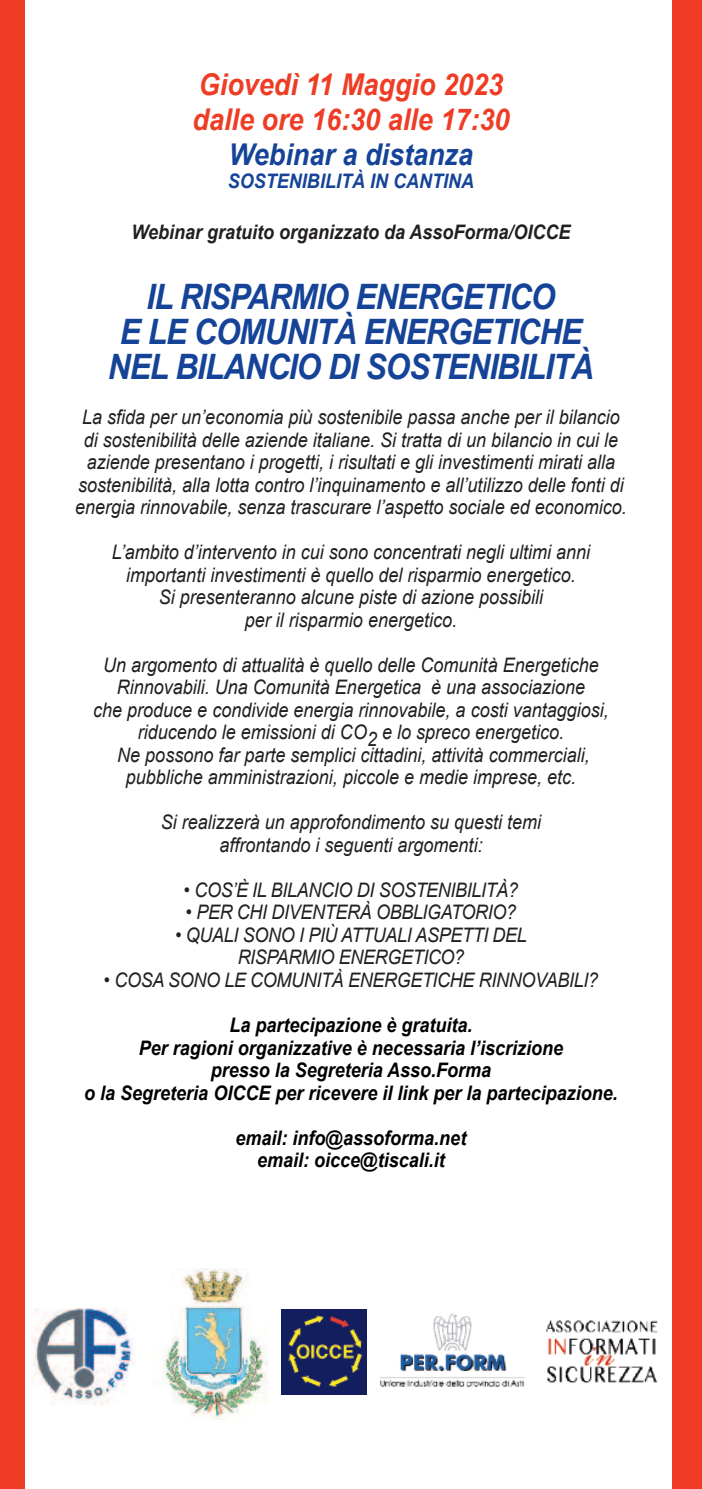
<style>
.page{position:relative;width:702px;height:1489px;background:#fff}
.page>*{position:absolute;margin:0;border:0;box-sizing:border-box;transform-origin:0 0}
.t1{font:italic 700 35px/35px "Arial";letter-spacing:-.03em;color:#154398;text-align:center;scale:.9 1}
.t2{font:italic 700 30px/35px "Arial";color:#ef3c25;scale:.9 1}
.t3{font:italic 700 30px "Arial";color:#154398;scale:.9 1}
.t4{font:italic 20px/22.5px "Arial";color:#231f20;text-align:center;scale:.9 1}
.t5{font:italic 700 20px/22.5px "Arial";color:#000;text-align:center;scale:.9 1}
.t6{font:italic 20px/22.5px "Arial";letter-spacing:-.02em;color:#231f20;text-align:center;scale:.9 1}
.t7{font:italic 700 20px "Arial";color:#231f20;scale:.9 1}
.t8{font:italic 700 20px "Arial";color:#154398;scale:.9 1}
</style>
<div class="page">
<img style="left:282px;top:1309px;width:85px;height:84px">
<img style="left:31px;top:1308px;width:104px;height:97px">
<img style="left:546px;top:1320px;width:112px;height:63px">
<img style="left:379px;top:1314px;width:146px;height:74px">
<img style="left:152px;top:1268px;width:116px;height:151px">
<div style="left:672px;top:0;width:30px;height:1488px;background:#ef3c25"></div>
<div style="left:0;top:0;width:24px;height:1488px;background:#ef3c25"></div>
<h2 class="t2" style="left:192px;top:67px;width:353px">Giovedì 11 Maggio 2023 dalle ore 16:30 alle 17:30</h2>
<h2 class="t3" style="left:229px;top:138px;width:273px">Webinar a distanza</h2>
<p class="t8" style="left:228px;top:170px;width:275px">SOSTENIBILITÀ IN CANTINA</p>
<p class="t7" style="left:131px;top:221px;width:489px">Webinar gratuito organizzato da AssoForma/OICCE</p>
<h1 class="t1" style="left:108px;top:279px;width:541px">IL RISPARMIO ENERGETICO<br>E LE COMUNITÀ ENERGETICHE<br>NEL BILANCIO DI SOSTENIBILITÀ</h1>
<p class="t4" style="left:75px;top:406px;width:614px">La sfida per un’economia più sostenibile passa anche per il bilancio di sostenibilità delle aziende italiane. Si tratta di un bilancio in cui le aziende presentano i progetti, i risultati e gli investimenti mirati alla sostenibilità, alla lotta contro l’inquinamento e all’utilizzo delle fonti di energia rinnovabile, senza trascurare l’aspetto sociale ed economico.</p>
<p class="t4" style="left:112px;top:541px;width:533px">L’ambito d’intervento in cui sono concentrati negli ultimi anni importanti investimenti è quello del risparmio energetico.<br>Si presenteranno alcune piste di azione possibili<br>per il risparmio energetico.</p>
<p class="t4" style="left:93px;top:653px;width:574px">Un argomento di attualità è quello delle Comunità Energetiche Rinnovabili. Una Comunità Energetica è una associazione<br>che produce e condivide energia rinnovabile, a costi vantaggiosi, riducendo le emissioni di CO2 e lo spreco energetico.<br>Ne possono far parte semplici cittadini, attività commerciali, pubbliche amministrazioni, piccole e medie imprese, etc.</p>
<p class="t4" style="left:161px;top:811px;width:424px">Si realizzerà un approfondimento su questi temi affrontando i seguenti argomenti:</p>
<p class="t6" style="left:184px;top:878px;width:373px">• COS’È IL BILANCIO DI SOSTENIBILITÀ?</p>
<p class="t6" style="left:186px;top:901px;width:368px">• PER CHI DIVENTERÀ OBBLIGATORIO?</p>
<p class="t6" style="left:175px;top:923px;width:392px">• QUALI SONO I PIÙ ATTUALI ASPETTI DEL<br>RISPARMIO ENERGETICO?</p>
<p class="t6" style="left:104px;top:968px;width:550px">• COSA SONO LE COMUNITÀ ENERGETICHE RINNOVABILI?</p>
<p class="t5" style="left:84px;top:1013px;width:594px">La partecipazione è gratuita.<br>Per ragioni organizzative è necessaria l’iscrizione<br>presso la Segreteria Asso.Forma<br>o la Segreteria OICCE per ricevere il link per la partecipazione.</p>
<p class="t5" style="left:235px;top:1126px;width:258px">email: info@assoforma.net email: oicce@tiscali.it</p>
</div>
